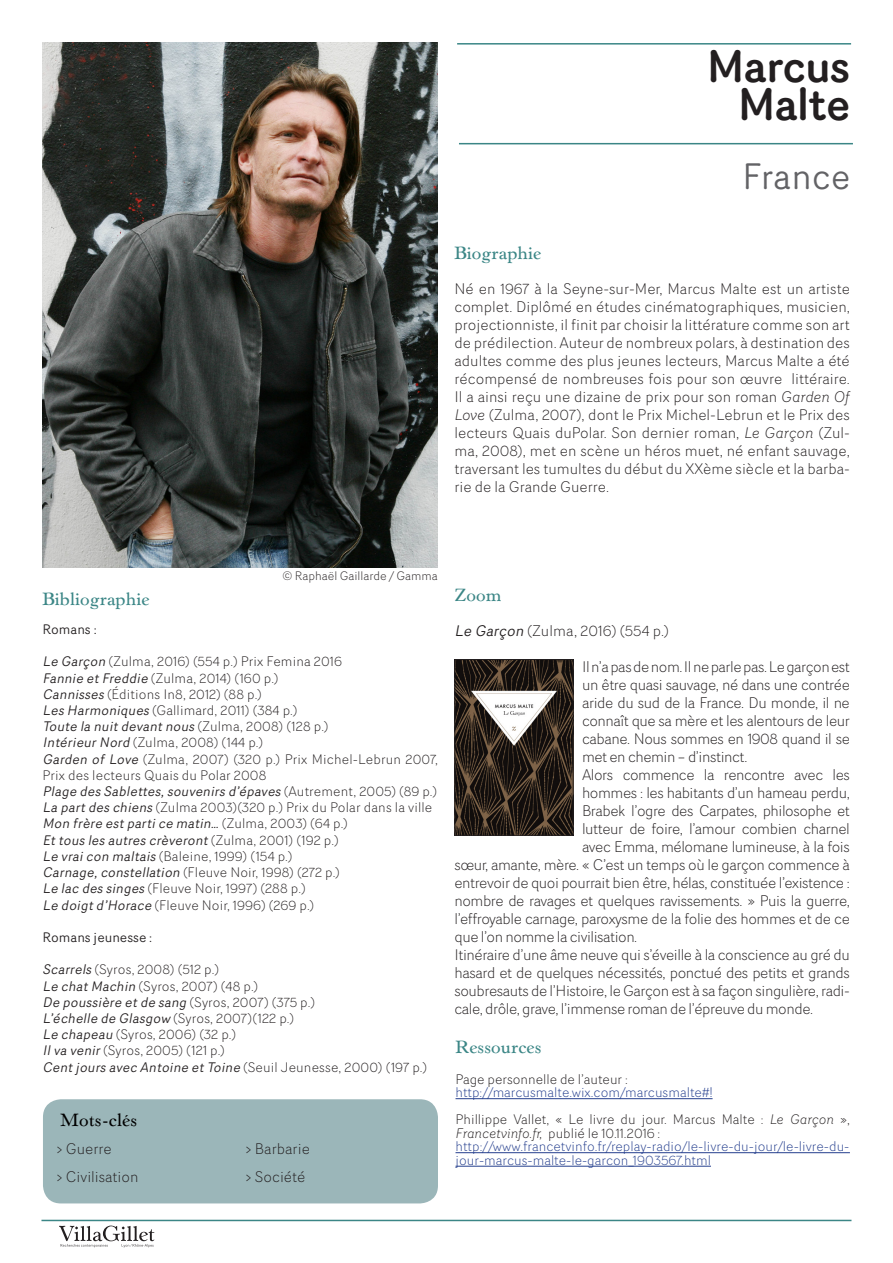
<style>
.page{position:relative;width:893px;height:1263px;background:#fff}
.page>*{position:absolute;margin:0;border:0;box-sizing:border-box;transform-origin:0 0}
.t1{font:500 45px "Router";letter-spacing:-.03em;color:#231f20}
.t2{font:36px "Router";color:#636366}
.Style_de_paragraphe{font:600 18px "Horley Old Style";color:#3b8686}
.t3{font:600 18px "Horley Old Style";color:#000}
.Style_de_paragraphe-2{font:300 15px/18px "Router";letter-spacing:-.03em;color:#231f20;text-align:justify}
.Style_de_paragraphe-3{font:300 15px "Router";color:#231f20}
.Style_de_paragraphe-4{font:300 15px "Router";letter-spacing:.005em;color:#231f20}
.t4{font:300 13.5px/13.5px "Router";letter-spacing:.01em;color:#231f20}
.t5{font:italic 13.5px "Router";color:#231f20}
.t6{font:300 13.5px/13.5px "Router";color:#253f8e}
.t7{font:13.5px "Router";color:#231f20}
.t8{font:300 12px "Router";color:#231f20}
.s1{font-style:italic}
.s2{font-weight:400;font-style:italic}
.s3{font-weight:300;font-style:normal}
</style>
<div class="page">
<hr style="left:41px;top:1220px;width:810px;height:1px;background:#3b8686">
<svg style="left:59px;top:1225px;width:95px;height:22px"></svg>
<div style="left:43px;top:1099px;width:395px;height:104px;background:#9bb6b9;border-radius:18px"></div>
<hr style="left:457px;top:43px;width:394px;height:2px;background:#3b8686">
<hr style="left:459px;top:143px;width:394px;height:1px;background:#3b8686">
<hr style="left:455px;top:1098px;width:258px;height:1px;background:#253f8e">
<hr style="left:455px;top:1152px;width:395px;height:1px;background:#253f8e">
<hr style="left:455px;top:1166px;width:256px;height:1px;background:#253f8e">
<img style="left:43px;top:43px;width:395px;height:524px">
<img style="left:456px;top:661px;width:115px;height:173px">
<div style="left:454px;top:659px;width:119px;height:177px;border:1px solid #231f20"></div>
<p class="t1" style="left:706px;top:32px;width:145px">Marcus</p>
<p class="t1" style="left:737px;top:70px;width:115px">Malte</p>
<p class="t2" style="left:742px;top:150px;width:110px">France</p>
<p class="Style_de_paragraphe" style="left:454px;top:242px;width:88px">Biographie</p>
<p class="Style_de_paragraphe-2" style="left:454px;top:280px;width:397px">Né en 1967 à la Seyne-sur-Mer, Marcus Malte est un artiste complet. Diplômé en études cinématographiques, musicien, projectionniste, il finit par choisir la littérature comme son art de prédilection. Auteur de nombreux polars, à destination des adultes comme des plus jeunes lecteurs, Marcus Malte a été récompensé de nombreuses fois pour son œuvre littéraire.<br>Il a ainsi reçu une dizaine de prix pour son roman <span class="s1">Garden Of Love</span> (Zulma, 2007), dont le Prix Michel-Lebrun et le Prix des lecteurs Quais duPolar. Son dernier roman, <span class="s1">Le Garçon</span> (Zul&shy;ma, 2008), met en scène un héros muet, né enfant sauvage, traversant les tumultes du début du XXème siècle et la barba&shy;rie de la Grande Guerre.</p>
<p class="t8" style="left:282px;top:567px;width:157px">© Raphaël Gaillarde / Gamma</p>
<p class="Style_de_paragraphe" style="left:43px;top:588px;width:109px">Bibliographie</p>
<p class="t7" style="left:43px;top:619px;width:56px">Romans :</p>
<p class="t4" style="left:43px;top:654px;width:301px"><span class="s2">Le Garçon</span> (Zulma, 2016) (554 p.) Prix Femina 2016</p>
<p class="t4" style="left:43px;top:671px;width:238px"><span class="s2">Fannie etFreddie</span> (Zulma, 2014) (160 p.)</p>
<p class="t4" style="left:43px;top:687px;width:221px"><span class="s2">Cannisses</span>(Éditions In8, 2012) (88 p.)</p>
<p class="t4" style="left:43px;top:703px;width:256px"><span class="s2">LesHarmoniques</span>(Gallimard, 2011) (384 p.)</p>
<p class="t5" style="left:43px;top:716px;width:288px">Toute la nuitdevantnous<span class="s3">(Z u l m a , 2 0 0 8) (1 28 p .)</span></p>
<p class="t4" style="left:43px;top:735px;width:222px"><span class="s2">IntérieurNord</span> (Zulma, 2008) (144 p.)</p>
<p class="t4" style="left:43px;top:750px;width:397px;line-height:16.2px"><span class="s2">Garden of Love</span> (Zulma, 2007) (320 p.) Prix Michel-Lebrun 2007,<br>Prix des lecteurs Quais du Polar 2008</p>
<p class="t5" style="left:43px;top:781px;width:396px">Plage desSablettes,souvenirsd’épaves<span class="s3">(A u t r e m e n t , 2 0 0 5) (8 9 p . )</span></p>
<p class="t4" style="left:43px;top:800px;width:391px"><span class="s2">La partdeschiens</span>(Zulma 2003)(320 p.) Prix du Polar dans la ville</p>
<p class="t5" style="left:43px;top:814px;width:307px">Mon frère estpartice matin… <span class="s3">(Z u l m a , 2 0 0 3) (64 p .)</span></p>
<p class="t5" style="left:43px;top:830px;width:298px">Ettouslesautrescrèveront<span class="s3">(Z u l m a , 2 0 01 ) (1 9 2 p .)</span></p>
<p class="t4" style="left:43px;top:849px;width:252px"><span class="s2">Le vraicon maltais</span>(Baleine, 1999) (154 p.)</p>
<p class="t4" style="left:43px;top:865px;width:299px"><span class="s2">Carnage,constellation</span> ( F l e u v e N o i r, 1 9 9 8) (272 p .)</p>
<p class="t4" style="left:43px;top:881px;width:265px"><span class="s2">Le lac dessinges</span>(Fleuve Noir, 1997) (288 p.)</p>
<p class="t4" style="left:43px;top:897px;width:273px"><span class="s2">Le doigtd’Horace</span> (Fleuve Noir, 1996) (269 p.)</p>
<p class="t7" style="left:43px;top:927px;width:111px">Romans jeunesse :</p>
<p class="t4" style="left:43px;top:962px;width:178px"><span class="s2">Scarrels</span>(Syros, 2008) (512 p.)</p>
<p class="t4" style="left:43px;top:978px;width:217px"><span class="s2">Le chatMachin</span> (Syros, 2007) (48 p.)</p>
<p class="t5" style="left:43px;top:992px;width:274px">De poussière etde sang <span class="s3">(Syros, 2007) (375 p.)</span></p>
<p class="t4" style="left:43px;top:1011px;width:253px"><span class="s2">L’échelle de Glasgow</span> (Syros, 2007)(122 p.)</p>
<p class="t4" style="left:43px;top:1027px;width:195px"><span class="s2">Le chapeau</span> (Syros, 2006) (32 p.)</p>
<p class="t4" style="left:43px;top:1043px;width:184px"><span class="s2">Ilva venir</span>(Syros, 2005) (121 p.)</p>
<p class="t5" style="left:43px;top:1057px;width:386px">Centjoursavec Antoine etToine <span class="s3">(Seuil Jeunesse, 2000) (197 p.)</span></p>
<p class="t3" style="left:60px;top:1109px;width:79px">Mots-clés</p>
<p class="Style_de_paragraphe-2" style="left:56px;top:1139px;width:57px">&gt; Guerre</p>
<p class="Style_de_paragraphe-3" style="left:56px;top:1166px;width:84px">&gt; Civilisation</p>
<p class="Style_de_paragraphe-3" style="left:245px;top:1138px;width:67px">&gt; Barbarie</p>
<p class="Style_de_paragraphe-3" style="left:245px;top:1166px;width:62px">&gt; Société</p>
<p class="Style_de_paragraphe" style="left:454px;top:584px;width:49px">Zoom</p>
<p class="Style_de_paragraphe-4" style="left:454px;top:620px;width:216px"><span class="s2">Le Garçon</span> (Zulma, 2016) (554 p.)</p>
<p class="Style_de_paragraphe-2" style="left:582px;top:657px;width:269px">Il n’a pas de nom. Il ne parle pas. Le garçon est un être quasi sauvage, né dans une contrée aride du sud de la France. Du monde, il ne connaît que sa mère et les alentours de leur cabane. Nous sommes en 1908 quand il se met en chemin – d’instinct.</p>
<p class="Style_de_paragraphe-2" style="left:582px;top:765px;width:269px">Alors commence la rencontre avec les</p>
<p class="Style_de_paragraphe-2" style="left:582px;top:783px;width:269px">hommes : les habitants d’un hameau perdu,</p>
<p class="Style_de_paragraphe-2" style="left:582px;top:801px;width:269px">Brabek l’ogre des Carpates, philosophe et</p>
<p class="Style_de_paragraphe-2" style="left:582px;top:819px;width:269px">lutteur de foire, l’amour combien charnel</p>
<p class="Style_de_paragraphe-2" style="left:582px;top:837px;width:269px">avec Emma, mélomane lumineuse, à la fois</p>
<p class="Style_de_paragraphe-2" style="left:454px;top:855px;width:397px">sœur, amante, mère. « C’est un temps où le garçon commence à</p>
<p class="Style_de_paragraphe-2" style="left:454px;top:873px;width:397px">entrevoir de quoi pourrait bien être, hélas, constituée l’existence :</p>
<p class="Style_de_paragraphe-2" style="left:454px;top:891px;width:397px">nombre de ravages et quelques ravissements. » Puis la guerre,</p>
<p class="Style_de_paragraphe-2" style="left:454px;top:909px;width:397px">l’effroyable carnage, paroxysme de la folie des hommes et de ce</p>
<p class="Style_de_paragraphe-2" style="left:454px;top:927px;width:184px">que l’on nomme la civilisation.</p>
<p class="Style_de_paragraphe-2" style="left:454px;top:945px;width:397px">Itinéraire d’une âme neuve qui s’éveille à la conscience au gré du hasard et de quelques nécessités, ponctué des petits et grands soubresauts de l’Histoire, le Garçon est à sa façon singulière, radi&shy;cale, drôle, grave, l’immense roman de l’épreuve du monde.</p>
<p class="Style_de_paragraphe" style="left:455px;top:1036px;width:88px">Ressources</p>
<p class="t4" style="left:455px;top:1071px;width:174px">Page personnelle de l’auteur :</p>
<p class="t6" style="left:455px;top:1085px;width:259px">http://marcusmalte.wix.com/marcusmalte#!</p>
<p class="t4" style="left:455px;top:1112px;width:396px">Phillippe Vallet, « Le livre du jour. Marcus Malte : <span class="s1">Le Garçon</span> »,<br><span class="s1">Francetvinfo.fr,</span> publié le 10.11.2016 :</p>
<p class="t6" style="left:455px;top:1139px;width:395px">http://www.francetvinfo.fr/replay-radio/le-livre-du-jour/le-livre-du&shy;jour-marcus-malte-le-garcon_1903567.html</p>
</div>
